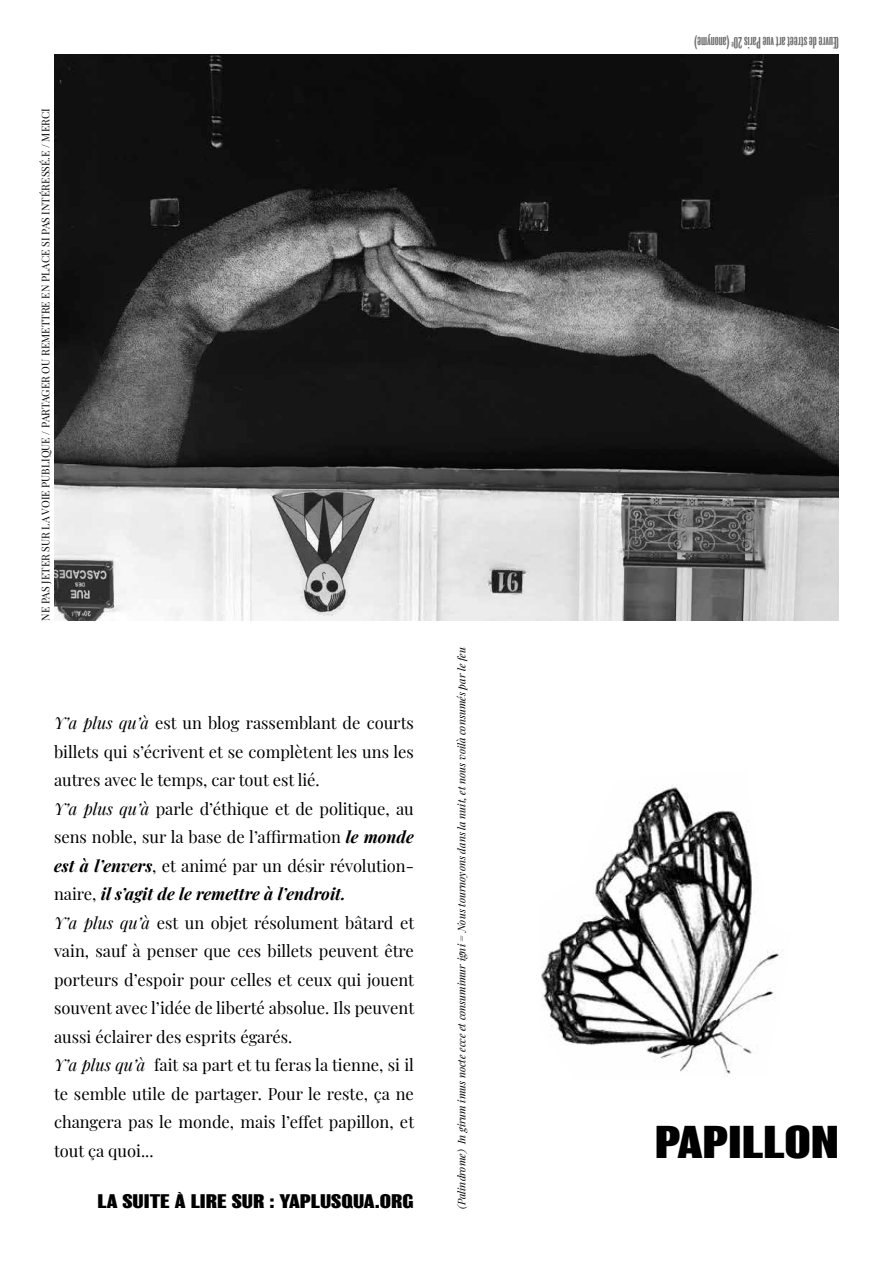
<style>
.page{position:relative;width:893px;height:1263px;background:#fff}
.page>*{position:absolute;margin:0;border:0;box-sizing:border-box;transform-origin:0 0}
.t1{font:900 42px "Balboa W01";color:#000}
.t2{font:900 18px "Balboa W01";color:#000}
.t3{font:16.5px/28.5px "Playfair Display";color:#000}
.t4{font:extra-condensed 15px "Balboa W05";color:#706f6f}
.t5{font:italic 10.5px "Playfair Display";color:#000}
.t6{font:10.5px "Playfair Display";color:#000}
.s1{font-style:italic}
.s2{font-weight:700;font-style:italic}
</style>
<div class="page">
<img style="left:541px;top:785px;width:242px;height:291px">
<img style="left:54px;top:54px;width:785px;height:567px">
<p class="t6" style="left:37px;top:621px;width:514px;rotate:-90deg">NE PAS JETER SUR LA VOIE PUBLIQUE / PARTAGER OU REMETTRE EN PLACE SI PAS INTÉRESSÉ.E / MERCI</p>
<p class="t3" style="left:54px;top:707px;width:362px"><span class="s1">Y’a plus qu’à</span> est un blog rassemblant de courts billets qui s’écrivent et se complètent les uns les autres avec le temps, car tout est lié.<br><span class="s1">Y’a plus qu’à</span> parle d’éthique et de politique, au sens noble, sur la base de l’affirmation <span class="s2">le monde est à l’envers</span>, et animé par un désir révolution&shy;naire, <span class="s2">il s’agit de le remettre à l’endroit.<br></span><span class="s1">Y’a plus qu’à</span> est un objet résolument bâtard et vain, sauf à penser que ces billets peuvent être porteurs d’espoir pour celles et ceux qui jouent souvent avec l’idée de liberté absolue. Ils peuvent aussi éclairer des esprits égarés.<br><span class="s1">Y’a plus qu’à</span> fait sa part et tu feras la tienne, si il te semble utile de partager. Pour le reste, ça ne changera pas le monde, mais l’effet papillon, et tout ça quoi...</p>
<p class="t2" style="left:98px;top:1191px;width:318px">LA SUITE À LIRE SUR : YAPLUSQUA.ORG</p>
<p class="t5" style="left:453px;top:1209px;width:563px;rotate:-90deg">(Palindrome) In girum imus nocte ecce et consumimur igni = Nous tournoyons dans la nuit, et nous voilà consumés par le feu</p>
<p class="t4" style="left:839px;top:51px;width:146px;rotate:-180deg">Œuvre de street art vue Paris 20<sup>e</sup> (anonyme)</p>
<h1 class="t1" style="left:655px;top:1119px;width:186px">PAPILLON</h1>
</div>
